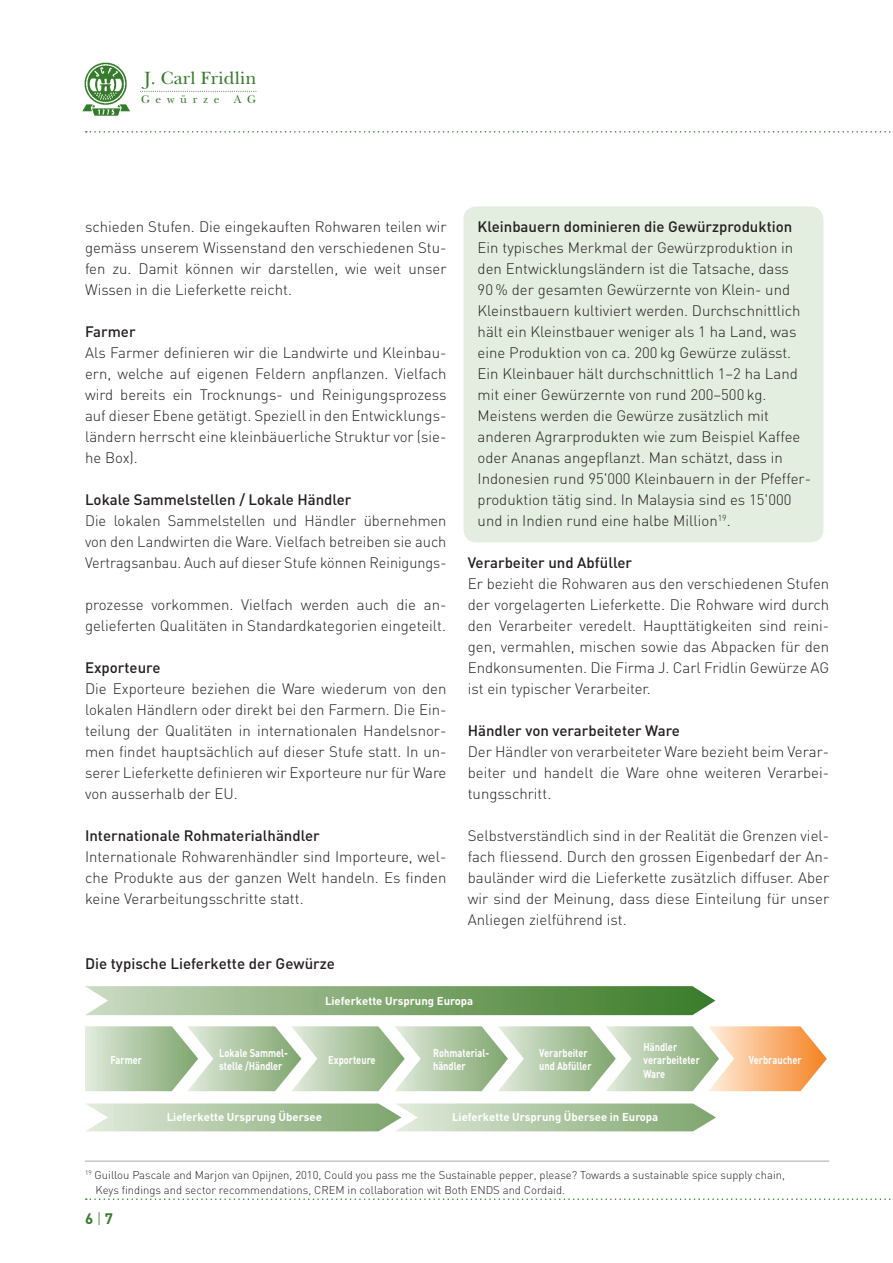
<style>
.page{position:relative;width:893px;height:1263px;background:#fff}
.page>*{position:absolute;margin:0;border:0;box-sizing:border-box;transform-origin:0 0}
.t1{font:18.45px "New Baskerville";letter-spacing:.01em;color:#357b2b}
.t2{font:300 15px/21px "DIN";color:#231f20;text-align:justify}
.t3{font:500 15px "DIN";color:#231f20}
.t4{font:700 15px "DIN";color:#357b2b}
.t5{font:11.7px "New Baskerville";letter-spacing:.49em;color:#357b2b}
.t6{font:300 11.25px/15px "DIN";color:#231f20}
.t7{font:700 11.25px/13.5px "DIN";color:#fff;scale:.82 1}
.t8{font:700 11.25px "DIN";color:#fff}
.s1{font-weight:300}
</style>
<div class="page">
<svg style="left:86px;top:1198px;width:805px;height:2px"></svg>
<svg style="left:86px;top:131px;width:805px;height:2px"></svg>
<svg style="left:140px;top:91px;width:117px;height:1px"></svg>
<img style="left:82px;top:63px;width:48px;height:53px">
<hr style="left:85px;top:1161px;width:744px;height:1px;background:#a8a9ad">
<svg style="left:85px;top:986px;width:630px;height:29px;background:#85ab76"></svg>
<svg style="left:86px;top:1103px;width:630px;height:28px;background:#b4cbaa"></svg>
<svg style="left:85px;top:1026px;width:742px;height:65px;background:#c4cead"></svg>
<div style="left:463px;top:206px;width:360px;height:336px;background:#e3ede0;border-radius:13px"></div>
<p class="t1" style="left:144px;top:68px;width:114px">J. Carl Fridlin</p>
<p class="t5" style="left:141px;top:93px;width:116px">Gewürze AG</p>
<p class="t2" style="left:85px;top:216px;width:363px">schieden Stufen. Die eingekauften Rohwaren teilen wir gemäss unserem Wissenstand den verschiedenen Stu&shy;fen zu. Damit können wir darstellen, wie weit unser Wissen in die Lieferkette reicht.</p>
<p class="t3" style="left:85px;top:322px;width:52px">Farmer</p>
<p class="t2" style="left:85px;top:342px;width:363px">Als Farmer definieren wir die Landwirte und Kleinbau&shy;ern, welche auf eigenen Feldern anpflanzen. Vielfach wird bereits ein Trocknungs- und Reinigungsprozess auf dieser Ebene getätigt. Speziell in den Entwicklungs&shy;ländern herrscht eine kleinbäuerliche Struktur vor (sie&shy;he Box).</p>
<p class="t3" style="left:85px;top:490px;width:268px">Lokale Sammelstellen / Lokale Händler</p>
<p class="t2" style="left:85px;top:510px;width:363px">Die lokalen Sammelstellen und Händler übernehmen von den Landwirten die Ware. Vielfach betreiben sie auch Vertragsanbau. Auch auf dieser Stufe können Reinigungs-</p>
<p class="t2" style="left:85px;top:594px;width:363px">prozesse vorkommen. Vielfach werden auch die an&shy;gelieferten Qualitäten in Standardkategorien eingeteilt.</p>
<p class="t3" style="left:85px;top:658px;width:77px">Exporteure</p>
<p class="t2" style="left:85px;top:678px;width:363px">Die Exporteure beziehen die Ware wiederum von den lokalen Händlern oder direkt bei den Farmern. Die Ein&shy;teilung der Qualitäten in internationalen Handelsnor&shy;men findet hauptsächlich auf dieser Stufe statt. In un&shy;serer Lieferkette definieren wir Exporteure nur für Ware von ausserhalb der EU.</p>
<p class="t3" style="left:85px;top:826px;width:236px">Internationale Rohmaterialhändler</p>
<p class="t2" style="left:85px;top:846px;width:363px">Internationale Rohwarenhändler sind Importeure, wel&shy;che Produkte aus der ganzen Welt handeln. Es finden keine Verarbeitungsschritte statt.</p>
<p class="t3" style="left:478px;top:217px;width:316px">Kleinbauern dominieren die Gewürzproduktion</p>
<p class="t2" style="left:478px;top:237px;width:335px;text-align:left">Ein typisches Merkmal der Gewürzproduktion in den Entwicklungsländern ist die Tatsache, dass<br>90 % der gesamten Gewürzernte von Klein- und Kleinstbauern kultiviert werden. Durchschnittlich hält ein Kleinstbauer weniger als 1 ha Land, was eine Produktion von ca. 200 kg Gewürze zulässt.<br>Ein Kleinbauer hält durchschnittlich 1–2 ha Land mit einer Gewürzernte von rund 200–500 kg.<br>Meistens werden die Gewürze zusätzlich mit anderen Agrarprodukten wie zum Beispiel Kaffee oder Ananas angepflanzt. Man schätzt, dass in Indonesien rund 95'000 Kleinbauern in der Pfeffer&shy;produktion tätig sind. In Malaysia sind es 15'000 und in Indien rund eine halbe Million<sup>19</sup>.</p>
<p class="t3" style="left:468px;top:553px;width:166px">Verarbeiter und Abfüller</p>
<p class="t2" style="left:468px;top:573px;width:363px">Er bezieht die Rohwaren aus den verschiedenen Stufen der vorgelagerten Lieferkette. Die Rohware wird durch den Verarbeiter veredelt. Haupttätigkeiten sind reini&shy;gen, vermahlen, mischen sowie das Abpacken für den Endkonsumenten. Die Firma J. Carl Fridlin Gewürze AG ist ein typischer Verarbeiter.</p>
<p class="t3" style="left:468px;top:721px;width:214px">Händler von verarbeiteter Ware</p>
<p class="t2" style="left:468px;top:741px;width:363px">Der Händler von verarbeiteter Ware bezieht beim Verar&shy;beiter und handelt die Ware ohne weiteren Verarbei&shy;tungsschritt.</p>
<p class="t2" style="left:468px;top:825px;width:363px">Selbstverständlich sind in der Realität die Grenzen viel&shy;fach fliessend. Durch den grossen Eigenbedarf der An&shy;bauländer wird die Lieferkette zusätzlich diffuser. Aber wir sind der Meinung, dass diese Einteilung für unser Anliegen zielführend ist.</p>
<p class="t3" style="left:85px;top:954px;width:251px">Die typische Lieferkette der Gewürze</p>
<p class="t8" style="left:325px;top:994px;width:150px">Lieferkette Ursprung Europa</p>
<p class="t7" style="left:219px;top:1045px;width:85px">Lokale Sammel&shy;stelle /Händler</p>
<p class="t7" style="left:433px;top:1045px;width:70px">Rohmaterial&shy;händler</p>
<p class="t7" style="left:539px;top:1045px;width:65px">Verarbeiter und Abfüller</p>
<p class="t7" style="left:643px;top:1039px;width:70px">Händler verarbeiteter<br>Ware</p>
<p class="t7" style="left:110px;top:1052px;width:40px">Farmer</p>
<p class="t7" style="left:328px;top:1052px;width:59px">Exporteure</p>
<p class="t8" style="left:167px;top:1110px;width:157px">Lieferkette Ursprung Übersee</p>
<p class="t8" style="left:452px;top:1110px;width:208px">Lieferkette Ursprung Übersee in Europa</p>
<p class="t7" style="left:749px;top:1052px;width:66px">Verbraucher</p>
<p class="t6" style="left:96px;top:1167px;width:691px;text-indent:-10px"><sup>19</sup> Guillou Pascale and Marjon van Opijnen, 2010, Could you pass me the Sustainable pepper, please? Towards a sustainable spice supply chain,<br>Keys findings and sector recommendations, CREM in collaboration wit Both ENDS and Cordaid.</p>
<p class="t4" style="left:85px;top:1209px;width:30px">6 <span class="s1">|</span> 7</p>
</div>
